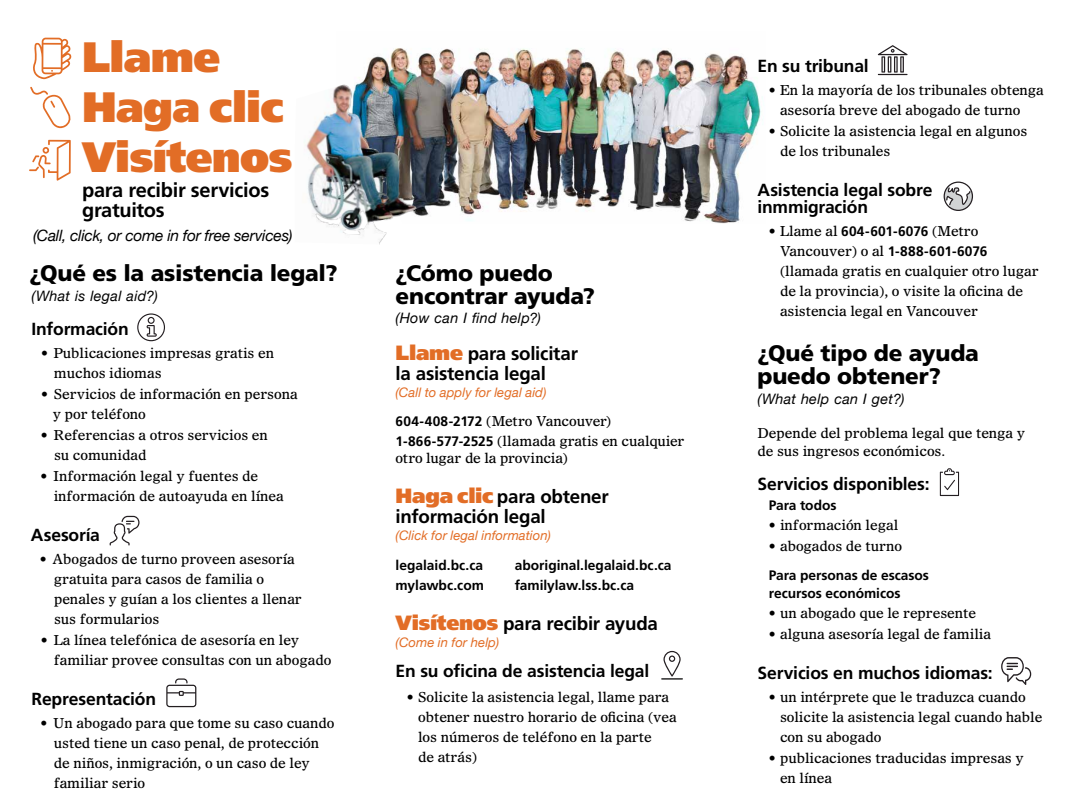
<style>
.page{position:relative;width:1080px;height:810px;background:#fff}
.page>*{position:absolute;margin:0;border:0;box-sizing:border-box;transform-origin:0 0}
.t1{font:900 42.5px/50px "Frutiger LT Std";letter-spacing:-.015em;color:#e26d26}
.t2{font:900 22.5px/22.5px "Frutiger LT Std";letter-spacing:-.01em;color:#000}
.t3{font:700 20px/20px "Frutiger LT Std";letter-spacing:-.015em;color:#000}
.t4{font:700 18.75px/20px "Frutiger LT Std";letter-spacing:-.01em;color:#000}
.t5{font:700 17.5px/17.5px "Frutiger LT Std";letter-spacing:-.01em;color:#000}
.t6{font:italic 15.62px "Helvetica Neue";letter-spacing:-.015em;color:#000}
.t7{font:italic 14.38px "Helvetica Neue";letter-spacing:.02em;color:#000}
.t8{font:13.75px/20px "Olympian LT Std";letter-spacing:-.005em;color:#000}
.t9{font:700 13.75px/17.5px "Frutiger LT Std";letter-spacing:-.005em;color:#000}
.t10{font:italic 13.12px "Helvetica Neue";letter-spacing:.005em;color:#e26d26}
.s1{font-family:"Helvetica Neue LT Pro";font-weight:500;font-stretch:condensed}
.s2{font-weight:900;font-size:20.62px;color:#e26d26}
.s3{font-family:"Frutiger LT Std";font-weight:700}
.s4{font-family:"Olympian LT Std";font-weight:400}
</style>
<div class="page">
<svg style="left:33px;top:38px;width:39px;height:41px"></svg>
<svg style="left:29px;top:140px;width:42px;height:41px"></svg>
<svg style="left:30px;top:87px;width:41px;height:41px"></svg>
<img style="left:359px;top:48px;width:404px;height:176px">
<img style="left:306px;top:83px;width:117px;height:162px">
<svg style="left:110px;top:516px;width:30px;height:29px"></svg>
<svg style="left:940px;top:468px;width:19px;height:28px"></svg>
<svg style="left:166px;top:678px;width:30px;height:29px"></svg>
<svg style="left:137px;top:313px;width:28px;height:28px"></svg>
<svg style="left:1001px;top:657px;width:30px;height:28px"></svg>
<hr style="left:888px;top:56px;width:3px;height:17px;background:#231e21">
<hr style="left:878px;top:74px;width:30px;height:1px;background:#231e21">
<svg style="left:878px;top:45px;width:30px;height:26px"></svg>
<svg style="left:943px;top:182px;width:30px;height:29px"></svg>
<svg style="left:663px;top:651px;width:18px;height:26px"></svg>
<hr style="left:662px;top:678px;width:20px;height:2px;background:#000">
<h1 class="t1" style="left:82px;top:32px;width:212px">Llame<br>Haga clic<br>Visítenos</h1>
<h3 class="t3" style="left:82px;top:181px;width:189px">para recibir servicios gratuitos</h3>
<p class="t6" style="left:33px;top:225px;width:261px">(Call, click, or come in for free services)</p>
<h2 class="t2" style="left:30px;top:262px;width:310px">¿Qué es la asistencia legal?</h2>
<p class="t7" style="left:32px;top:285px;width:128px">(What is legal aid?)</p>
<p class="t5" style="left:32px;top:321px;width:99px">Información</p>
<p class="t8" style="left:54px;top:343px;width:222px;text-indent:-13px"><span class="s1">•</span> Publicaciones impresas gratis en muchos idiomas</p>
<p class="t8" style="left:53px;top:384px;width:246px;text-indent:-12px"><span class="s1">•</span> Servicios de información en persona y por teléfono</p>
<p class="t8" style="left:54px;top:425px;width:215px;text-indent:-13px"><span class="s1">•</span> Referencias a otros servicios en su comunidad</p>
<p class="t8" style="left:54px;top:466px;width:232px;text-indent:-13px"><span class="s1">•</span> Información legal y fuentes de información de autoayuda en línea</p>
<p class="t5" style="left:31px;top:526px;width:71px">Asesoría</p>
<p class="t8" style="left:54px;top:549px;width:249px;text-indent:-14px"><span class="s1">•</span> Abogados de turno proveen asesoría gratuita para casos de familia o penales y guían a los clientes a llenar sus formularios</p>
<p class="t8" style="left:54px;top:630px;width:279px;text-indent:-13px"><span class="s1">•</span> La línea telefónica de asesoría en ley familiar provee consultas con un abogado</p>
<p class="t5" style="left:32px;top:690px;width:126px">Representación</p>
<p class="t8" style="left:54px;top:713px;width:282px;text-indent:-13px"><span class="s1">•</span> Un abogado para que tome su caso cuando usted tiene un caso penal, de protección de niños, inmigración, o un caso de ley familiar serio</p>
<h2 class="t2" style="left:396px;top:262px;width:201px">¿Cómo puedo encontrar ayuda?</h2>
<p class="t7" style="left:396px;top:308px;width:147px">(How can I find help?)</p>
<h3 class="t4" style="left:396px;top:344px;width:184px"><span class="s2">Llame</span> para solicitar la asistencia legal</h3>
<p class="t10" style="left:396px;top:383px;width:152px">(Call to apply for legal aid)</p>
<p class="t8" style="left:396px;top:411px;width:290px;line-height:19.4px"><span class="s3">604-408-2172</span> (Metro Vancouver)<br><span class="s3">1-866-577-2525</span> (llamada gratis en cualquier</p>
<p class="t8" style="left:396px;top:448px;width:174px">otro lugar de la provincia)</p>
<h3 class="t4" style="left:396px;top:486px;width:215px"><span class="s2">Haga clic</span> para obtener información legal</h3>
<p class="t10" style="left:396px;top:525px;width:157px">(Click for legal information)</p>
<p class="t9" style="left:396px;top:556px;width:89px">legalaid.bc.ca</p>
<p class="t9" style="left:515px;top:556px;width:158px">aboriginal.legalaid.bc.ca</p>
<p class="t9" style="left:396px;top:577px;width:90px">mylawbc.com</p>
<p class="t9" style="left:515px;top:577px;width:121px">familylaw.lss.bc.ca</p>
<h3 class="t4" style="left:396px;top:613px;width:264px"><span class="s2">Visítenos</span> para recibir ayuda</h3>
<p class="t10" style="left:396px;top:633px;width:105px">(Come in for help)</p>
<p class="t5" style="left:396px;top:662px;width:255px">En su oficina de asistencia legal</p>
<p class="t8" style="left:418px;top:687px;width:260px;text-indent:-11px"><span class="s1">•</span> Solicite la asistencia legal, llame para obtener nuestro horario de oficina (vea los números de teléfono en la parte<br>de atrás)</p>
<p class="t5" style="left:758px;top:57px;width:113px">En su tribunal</p>
<p class="t8" style="left:780px;top:80px;width:265px;text-indent:-11px"><span class="s1">•</span> En la mayoría de los tribunales obtenga asesoría breve del abogado de turno</p>
<p class="t8" style="left:780px;top:121px;width:249px;text-indent:-11px"><span class="s1">•</span> Solicite la asistencia legal en algunos de los tribunales</p>
<p class="t5" style="left:758px;top:181px;width:177px">Asistencia legal sobre inmmigración</p>
<p class="t8" style="left:769px;top:221px;width:211px"><span class="s1">•</span> Llame al <span class="s3">604-601-6076</span> (Metro</p>
<p class="t9" style="left:780px;top:243px;width:209px"><span class="s4">Vancouver) o al</span> 1-888-601-6076</p>
<p class="t8" style="left:780px;top:261px;width:260px">(llamada gratis en cualquier otro lugar de la provincia), o visite la oficina de asistencia legal en Vancouver</p>
<h2 class="t2" style="left:758px;top:342px;width:223px">¿Qué tipo de ayuda puedo obtener?</h2>
<p class="t7" style="left:758px;top:388px;width:149px">(What help can I get?)</p>
<p class="t8" style="left:758px;top:424px;width:269px;line-height:17.5px">Depende del problema legal que tenga y de sus ingresos económicos.</p>
<p class="t5" style="left:758px;top:475px;width:174px">Servicios disponibles:</p>
<p class="t9" style="left:769px;top:497px;width:69px">Para todos</p>
<p class="t8" style="left:769px;top:515px;width:131px"><span class="s1">•</span> información legal</p>
<p class="t8" style="left:769px;top:536px;width:135px"><span class="s1">•</span> abogados de turno</p>
<p class="t9" style="left:769px;top:567px;width:162px">Para personas de escasos recursos económicos</p>
<p class="t8" style="left:769px;top:602px;width:209px"><span class="s1">•</span> un abogado que le represente</p>
<p class="t8" style="left:769px;top:623px;width:224px"><span class="s1">•</span> alguna asesoría legal de familia</p>
<p class="t5" style="left:758px;top:664px;width:237px">Servicios en muchos idiomas:</p>
<p class="t8" style="left:780px;top:686px;width:264px;text-indent:-11px"><span class="s1">•</span> un intérprete que le traduzca cuando solicite la asistencia legal cuando hable con su abogado</p>
<p class="t8" style="left:780px;top:747px;width:245px;text-indent:-11px"><span class="s1">•</span> publicaciones traducidas impresas y en línea</p>
</div>
